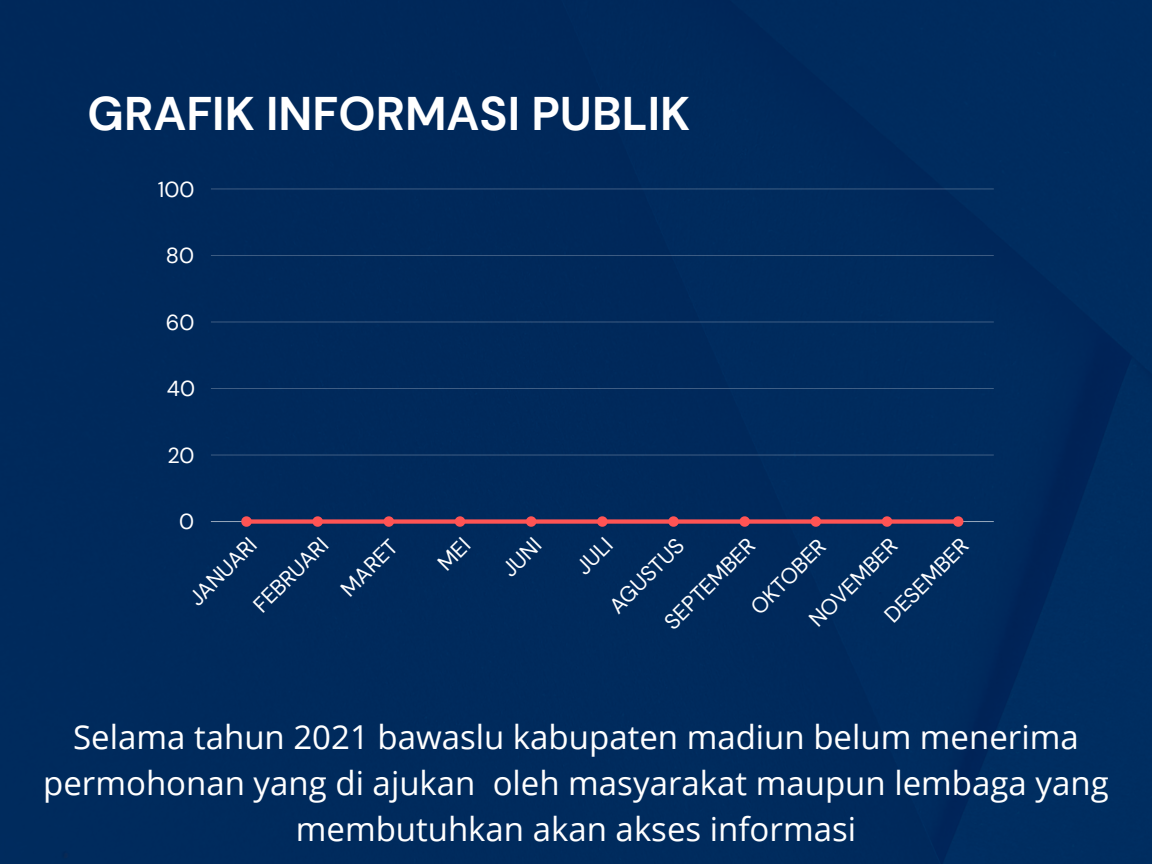
<style>
.page{position:relative;width:1152px;height:864px;background:#002a5c}
.page>*{position:absolute;margin:0;border:0;box-sizing:border-box;transform-origin:0 0}
.t1{font:700 47.1px "DM Sans";color:#fff}
.t2{font:33px/46.2px "Open Sans";color:#fff;text-align:center}
.t3{font:21.75px "DM Sans";color:#fff}
</style>
<div class="page">
<hr style="left:211px;top:455px;width:783px;height:1px;background:#fff">
<hr style="left:211px;top:388px;width:783px;height:1px;background:#fff">
<hr style="left:211px;top:322px;width:783px;height:1px;background:#fff">
<hr style="left:211px;top:255px;width:783px;height:1px;background:#fff">
<hr style="left:211px;top:188px;width:783px;height:1px;background:#fff">
<hr style="left:211px;top:521px;width:783px;height:1px;background:#fff">
<div style="left:246px;top:519px;width:72px;height:5px;background:#ff5454"></div>
<div style="left:318px;top:519px;width:71px;height:5px;background:#ff5454"></div>
<div style="left:389px;top:519px;width:71px;height:5px;background:#ff5454"></div>
<div style="left:460px;top:519px;width:71px;height:5px;background:#ff5454"></div>
<div style="left:531px;top:519px;width:71px;height:5px;background:#ff5454"></div>
<div style="left:602px;top:519px;width:72px;height:5px;background:#ff5454"></div>
<div style="left:674px;top:519px;width:71px;height:5px;background:#ff5454"></div>
<div style="left:745px;top:519px;width:71px;height:5px;background:#ff5454"></div>
<div style="left:816px;top:519px;width:71px;height:5px;background:#ff5454"></div>
<div style="left:887px;top:519px;width:71px;height:5px;background:#ff5454"></div>
<svg style="left:241px;top:516px;width:11px;height:11px"></svg>
<svg style="left:312px;top:516px;width:11px;height:11px"></svg>
<svg style="left:384px;top:516px;width:10px;height:11px"></svg>
<svg style="left:455px;top:516px;width:10px;height:11px"></svg>
<svg style="left:526px;top:516px;width:10px;height:11px"></svg>
<svg style="left:597px;top:516px;width:11px;height:11px"></svg>
<svg style="left:668px;top:516px;width:11px;height:11px"></svg>
<svg style="left:739px;top:516px;width:11px;height:11px"></svg>
<svg style="left:811px;top:516px;width:10px;height:11px"></svg>
<svg style="left:882px;top:516px;width:10px;height:11px"></svg>
<svg style="left:953px;top:516px;width:10px;height:11px"></svg>
<svg style="left:437px;top:537px;width:34px;height:34px"></svg>
<p class="t1" style="left:88px;top:83px;width:604px">GRAFIK INFORMASI PUBLIK</p>
<p class="t3" style="left:158px;top:175px;width:38px">100</p>
<p class="t3" style="left:166px;top:242px;width:30px">80</p>
<p class="t3" style="left:166px;top:308px;width:30px">60</p>
<p class="t3" style="left:167px;top:375px;width:30px">40</p>
<p class="t3" style="left:167px;top:441px;width:29px">20</p>
<p class="t3" style="left:179px;top:508px;width:17px">0</p>
<p class="t3" style="left:247px;top:598px;width:97px;rotate:-45deg">FEBRUARI</p>
<p class="t3" style="left:335px;top:582px;width:71px;rotate:-45deg">MARET</p>
<p class="t3" style="left:496px;top:563px;width:47px;rotate:-45deg">JUNI</p>
<p class="t3" style="left:570px;top:560px;width:43px;rotate:-45deg">JULI</p>
<p class="t3" style="left:183px;top:591px;width:87px;rotate:-45deg">JANUARI</p>
<p class="t3" style="left:603px;top:599px;width:97px;rotate:-45deg">AGUSTUS</p>
<p class="t3" style="left:803px;top:613px;width:116px;rotate:-45deg">NOVEMBER</p>
<p class="t3" style="left:658px;top:615px;width:120px;rotate:-45deg">SEPTEMBER</p>
<p class="t3" style="left:878px;top:609px;width:110px;rotate:-45deg">DESEMBER</p>
<p class="t3" style="left:744px;top:600px;width:98px;rotate:-45deg">OKTOBER</p>
<p class="t2" style="left:43px;top:713px;width:1067px">Selama tahun 2021 bawaslu kabupaten madiun belum menerima permohonan yang di ajukan oleh masyarakat maupun lembaga yang membutuhkan akan akses informasi</p>
</div>
